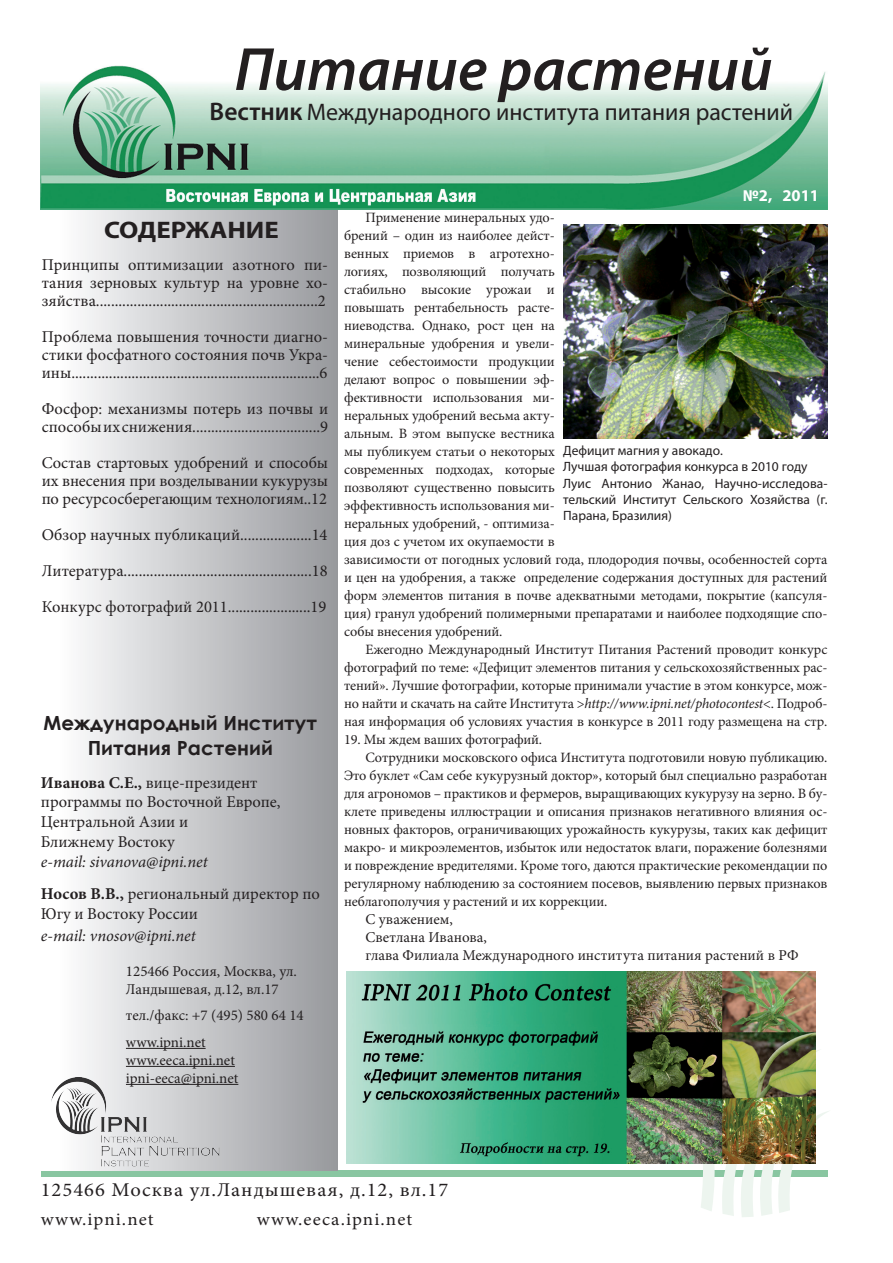
<style>
.page{position:relative;width:893px;height:1263px;background:#fff}
.page>*{position:absolute;margin:0;border:0;box-sizing:border-box;transform-origin:0 0}
.t1{font:italic 600 61.5px "Myriad Pro";color:#231f20}
.t2{font:24px "Myriad Pro";color:#231f20}
.t3{font:700 24px "Myriad Pro";color:#231f20;scale:1.12 1}
.t4{font:19.5px "Minion Pro";letter-spacing:.05em;color:#231f20;scale:1.05 1}
.t5{font:700 19.5px "Century Gothic";color:#231f20}
.t6{font:18px "Minion Pro";letter-spacing:.06em;color:#231f20;scale:1.05 1}
.Основной_текст{font:16.5px/18px "Minion Pro";color:#231f20;text-align:justify}
.Первый_абзац{font:16.5px/19.8px "Minion Pro";color:#231f20}
.t7{font:italic 16.5px "Minion Pro";letter-spacing:-.005em;color:#231f20}
.t8{font:700 16.5px "Myriad Pro";color:#fff}
.Основной_текст-2{font:15px/18px "Minion Pro";color:#231f20}
.Основной_текст-3{font:14.25px/18px "Minion Pro";letter-spacing:-.01em;color:#231f20;text-align:justify}
.Подпись_под_рисунком{font:13.5px/16.2px "Myriad Pro";color:#231f20;text-align:justify}
.s1{font-weight:600;font-size:25.5px}
.s2{font-weight:700}
.s3{font-style:italic}
</style>
<div class="page">
<div style="left:41px;top:1171px;width:786px;height:6px;background:#89c6a1"></div>
<div style="left:41px;top:74px;width:297px;height:1097px;background:linear-gradient(to right,#fff,#96989c)"></div>
<img style="left:51px;top:1078px;width:169px;height:88px">
<svg style="left:662px;top:1028px;width:167px;height:189px"></svg>
<hr style="left:126px;top:1048px;width:80px;height:1px;background:#231f20">
<hr style="left:126px;top:1066px;width:109px;height:1px;background:#231f20">
<hr style="left:126px;top:1084px;width:112px;height:1px;background:#231f20">
<img style="left:41px;top:65px;width:786px;height:144px">
<img style="left:563px;top:225px;width:264px;height:213px">
<img style="left:346px;top:971px;width:469px;height:192px">
<p class="t1" style="left:234px;top:30px;width:540px">Питание растений</p>
<p class="t2" style="left:210px;top:97px;width:585px"><span class="s1">Вестник</span> Международного института питания растений</p>
<p class="t3" style="left:104px;top:214px;width:158px">СОДЕРЖАНИЕ</p>
<p class="Основной_текст" style="left:42px;top:256px;width:288px">Принципы оптимизации азотного пи&shy;тания зерновых культур на уровне хо&shy;зяйства...........................................................2</p>
<p class="Основной_текст" style="left:42px;top:328px;width:288px">Проблема повышения точности диагно&shy;стики фосфатного состояния почв Укра&shy;ины..................................................................6</p>
<p class="Основной_текст" style="left:42px;top:400px;width:288px">Фосфор: механизмы потерь из почвы и способы их снижения..................................9</p>
<p class="Основной_текст" style="left:42px;top:454px;width:288px">Состав стартовых удобрений и способы их внесения при возделывании кукурузы по ресурсосберегающим технологиям..12</p>
<p class="Основной_текст" style="left:42px;top:526px;width:287px">Обзор научных публикаций...................14</p>
<p class="Основной_текст" style="left:42px;top:562px;width:287px">Литература..................................................18</p>
<p class="Основной_текст" style="left:42px;top:598px;width:286px">Конкурс фотографий 2011......................19</p>
<p class="t5" style="left:44px;top:708px;width:275px">Международный Институт</p>
<p class="t5" style="left:88px;top:733px;width:187px">Питания Растений</p>
<p class="Первый_абзац" style="left:41px;top:772px;width:241px"><span class="s2">Иванова С.Е.,</span> вице-президент программы по Восточной Европе,<br>Центральной Азии и</p>
<p class="Первый_абзац" style="left:41px;top:832px;width:135px">Ближнему Востоку</p>
<p class="t7" style="left:41px;top:850px;width:168px">e-mail: sivanova@ipni.net</p>
<p class="Основной_текст" style="left:41px;top:884px;width:280px;line-height:19.8px"><span class="s2">Носов В.В.,</span> региональный директор по<br>Югу и Востоку России</p>
<p class="t7" style="left:41px;top:924px;width:156px">e-mail: vnosov@ipni.net</p>
<p class="Основной_текст-2" style="left:126px;top:962px;width:173px">125466 Россия, Москва, ул.<br>Ландышевая, д.12, вл.17</p>
<p class="Основной_текст-2" style="left:126px;top:1007px;width:179px">тел./факс: +7 (495) 580 64 14</p>
<p class="Основной_текст-2" style="left:126px;top:1033px;width:81px">www.ipni.net</p>
<p class="Основной_текст-2" style="left:126px;top:1051px;width:110px">www.eeca.ipni.net</p>
<p class="Основной_текст-2" style="left:126px;top:1069px;width:114px">ipni-eeca@ipni.net</p>
<p class="t8" style="left:743px;top:184px;width:78px">№2, 2011</p>
<p class="Основной_текст-3" style="left:344px;top:208px;width:485px;text-align:left;text-indent:21px">Применение минеральных удо-<br>брений – один из наиболее дейст-<br>венных приемов в агротехно-<br>логиях, позволяющий получать<br>стабильно высокие урожаи и<br>повышать рентабельность расте-<br>ниеводства. Однако, рост цен на<br>минеральные удобрения и увели-<br>чение себестоимости продукции<br>делают вопрос о повышении эф-<br>фективности использования ми-<br>неральных удобрений весьма акту-<br>альным. В этом выпуске вестника<br>мы публикуем статьи о некоторых<br>современных подходах, которые<br>позволяют существенно повысить<br>эффективность использования ми-<br>неральных удобрений, - оптимиза-<br>ция доз с учетом их окупаемости в<br>зависимости от погодных условий года, плодородия почвы, особенностей сорта и цен на удобрения, а также определение содержания доступных для растений форм элементов питания в почве адекватными методами, покрытие (капсуля&shy;ция) гранул удобрений полимерными препаратами и наиболее подходящие спо&shy;собы внесения удобрений.</p>
<p class="Основной_текст-3" style="left:344px;top:640px;width:485px;text-indent:21px">Ежегодно Международный Институт Питания Растений проводит конкурс фотографий по теме: «Дефицит элементов питания у сельскохозяйственных рас&shy;тений». Лучшие фотографии, которые принимали участие в этом конкурсе, мож&shy;но найти и скачать на сайте Института &gt;<span class="s3">http://www.ipni.net/photocontest</span>&lt;. Подроб&shy;ная информация об условиях участия в конкурсе в 2011 году размещена на стр.</p>
<p class="Основной_текст-3" style="left:344px;top:730px;width:200px">19. Мы ждем ваших фотографий.</p>
<p class="Основной_текст-3" style="left:344px;top:748px;width:485px;text-indent:21px">Сотрудники московского офиса Института подготовили новую публикацию.<br>Это буклет «Сам себе кукурузный доктор», который был специально разработан для агрономов – практиков и фермеров, выращивающих кукурузу на зерно. В бу&shy;клете приведены иллюстрации и описания признаков негативного влияния ос&shy;новных факторов, ограничивающих урожайность кукурузы, таких как дефицит макро- и микроэлементов, избыток или недостаток влаги, поражение болезнями и повреждение вредителями. Кроме того, даются практические рекомендации по регулярному наблюдению за состоянием посевов, выявлению первых признаков неблагополучия у растений и их коррекции.</p>
<p class="Основной_текст-2" style="left:365px;top:910px;width:89px">С уважением,</p>
<p class="Основной_текст-2" style="left:365px;top:928px;width:123px">Светлана Иванова,</p>
<p class="Основной_текст-2" style="left:365px;top:946px;width:435px">глава Филиала Международного института питания растений в РФ</p>
<p class="Подпись_под_рисунком" style="left:563px;top:442px;width:161px">Дефицит магния у авокадо.</p>
<p class="Подпись_под_рисунком" style="left:563px;top:458px;width:246px">Лучшая фотография конкурса в 2010 году</p>
<p class="Подпись_под_рисунком" style="left:563px;top:475px;width:266px">Луис Антонио Жанао, Научно-исследова&shy;тельский Институт Сельского Хозяйства (г.<br>Парана, Бразилия)</p>
<p class="t4" style="left:41px;top:1177px;width:390px">125466 Москва ул.Ландышевая, д.12, вл.17</p>
<p class="t6" style="left:41px;top:1207px;width:109px">www.ipni.net</p>
<p class="t6" style="left:257px;top:1207px;width:150px">www.eeca.ipni.net</p>
</div>
